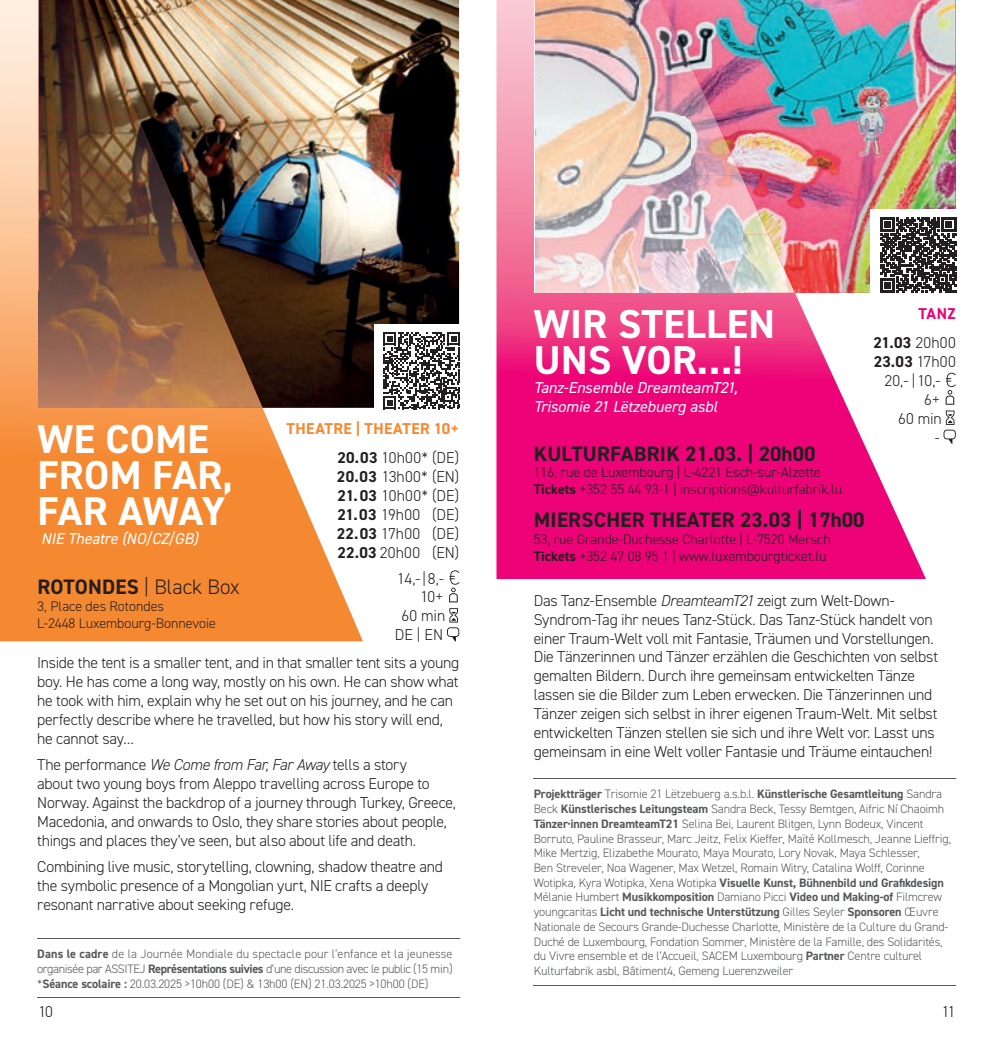
<style>
.page{position:relative;width:993px;height:1042px;background:#fff}
.page>*{position:absolute;margin:0;border:0;box-sizing:border-box;transform-origin:0 0}
.t1{font:700 40.43px/35.7px "DIN2014";letter-spacing:.01em;color:#fff}
.t2{font:700 21px "DIN2014";letter-spacing:.01em;color:#231f20}
.t3{font:300 21px "DIN2014";color:#231f20}
.t4{font:300 15.75px/18.9px "DIN2014";letter-spacing:-.015em;color:#231f20}
.t5{font:italic 15.75px/18.9px "DIN2014";letter-spacing:-.005em;color:#fff}
.t6{font:700 15.75px/28.9px "DIN2014";letter-spacing:.03em;color:#f58932;text-align:right}
.t7{font:700 15.75px/28.9px "DIN2014";letter-spacing:.02em;color:#231f20;text-align:right}
.t8{font:300 14px/16.8px "DIN2014";color:#231f20}
.t9{font:300 12.25px/14.7px "DIN2014";letter-spacing:-.01em;color:#57585a;text-align:justify}
.s1{font-weight:700}
.s2{color:#231f20}
.s3{font-weight:300;color:#231f20}
.s4{font-style:italic}
.s5{color:#ed0277}
.s6{font-weight:300}
</style>
<div class="page">
<img style="left:363px;top:0;width:96px;height:407px">
<img style="left:0;top:0;width:363px;height:641px">
<img style="left:39px;top:0;width:73px;height:58px">
<img style="left:39px;top:58px;width:98px;height:58px">
<img style="left:39px;top:116px;width:123px;height:58px">
<img style="left:39px;top:174px;width:148px;height:59px">
<img style="left:39px;top:233px;width:168px;height:174px">
<img style="left:206px;top:277px;width:56px;height:130px">
<hr style="left:37px;top:938px;width:422px;height:1px;background:#57585a">
<hr style="left:37px;top:997px;width:422px;height:1px;background:#57585a">
<svg style="left:449px;top:570px;width:10px;height:32px"></svg>
<svg style="left:447px;top:608px;width:12px;height:33px"></svg>
<div style="left:373px;top:324px;width:96px;height:93px;background:#fff"></div>
<svg style="left:383px;top:332px;width:77px;height:77px"></svg>
<img style="left:925px;top:0;width:30px;height:209px">
<img style="left:496px;top:0;width:429px;height:579px">
<img style="left:535px;top:0;width:152px;height:58px">
<img style="left:535px;top:58px;width:156px;height:59px">
<img style="left:690px;top:66px;width:24px;height:51px">
<img style="left:535px;top:117px;width:207px;height:117px">
<img style="left:742px;top:179px;width:25px;height:55px">
<img style="left:535px;top:234px;width:259px;height:59px">
<hr style="left:533px;top:778px;width:422px;height:1px;background:#57585a">
<hr style="left:533px;top:985px;width:422px;height:1px;background:#57585a">
<svg style="left:943px;top:373px;width:12px;height:71px"></svg>
<div style="left:869px;top:209px;width:96px;height:92px;background:#fff"></div>
<svg style="left:880px;top:217px;width:75px;height:76px"></svg>
<h1 class="t1" style="left:37px;top:421px;width:197px">WE COME<br>FROM FAR,<br>FAR AWAY</h1>
<p class="t5" style="left:41px;top:528px;width:158px">NIE Theatre (NO/CZ/GB)</p>
<h2 class="t3" style="left:37px;top:574px;width:204px"><span class="s1">ROTONDES</span> | Black Box</h2>
<p class="t8" style="left:37px;top:597px;width:180px">3, Place des Rotondes<br>L-2448 Luxembourg-Bonnevoie</p>
<p class="t6" style="left:286px;top:414px;width:174px">THEATRE | THEATER 10+<br><span class="s2">20.03</span> <span class="s3">10h00* (DE)</span></p>
<p class="t4" style="left:337px;top:467px;width:124px;text-align:justify"><span class="s1">20.03</span> 13h00* (EN)<br><span class="s1">21.03</span> 10h00* (DE)<br><span class="s1">21.03</span> 19h00 (DE)<br><span class="s1">22.03</span> 17h00 (DE)<br><span class="s1">22.03</span> 20h00 (EN)</p>
<p class="t4" style="left:394px;top:569px;width:52px;text-align:right">14,- | 8,-<br>10+<br>60 min<br>DE | EN</p>
<p class="t4" style="left:37px;top:653px;width:423px">Inside the tent is a smaller tent, and in that smaller tent sits a young boy. He has come a long way, mostly on his own. He can show what he took with him, explain why he set out on his journey, and he can perfectly describe where he travelled, but how his story will end, he cannot say…</p>
<p class="t4" style="left:37px;top:755px;width:420px">The performance <span class="s4">We Come from Far, Far Away</span> tells a story<br>about two young boys from Aleppo travelling across Europe to Norway. Against the backdrop of a journey through Turkey, Greece, Macedonia, and onwards to Oslo, they share stories about people, things and places they’ve seen, but also about life and death.</p>
<p class="t4" style="left:37px;top:857px;width:407px">Combining live music, storytelling, clowning, shadow theatre and the symbolic presence of a Mongolian yurt, NIE crafts a deeply resonant narrative about seeking refuge.</p>
<p class="t9" style="left:37px;top:946px;width:417px"><span class="s1">Dans le cadre</span> de la Journée Mondiale du spectacle pour l’enfance et la jeunesse organisée par ASSITEJ <span class="s1">Représentations suivies</span> d’une discussion avec le public (15 min) *<span class="s1">Séance scolaire :</span> 20.03.2025 &gt;10h00 (DE) &amp; 13h00 (EN) 21.03.2025 &gt;10h00 (DE)</p>
<h1 class="t1" style="left:533px;top:306px;width:243px">WIR STELLEN<br>UNS VOR…!</h1>
<p class="t5" style="left:533px;top:377px;width:205px">Tanz-Ensemble DreamteamT21,<br>Trisomie 21 Lëtzebuerg asbl</p>
<h2 class="t2" style="left:533px;top:439px;width:283px">KULTURFABRIK 21.03. | 20h00</h2>
<p class="t8" style="left:533px;top:464px;width:310px">116, rue de Luxembourg | L-4221 Esch-sur-Alzette<br><span class="s1">Tickets</span> +352 55 44 93-1 | inscriptions@kulturfabrik.lu</p>
<h2 class="t2" style="left:533px;top:506px;width:332px">MIERSCHER THEATER 23.03 | 17h00</h2>
<p class="t8" style="left:533px;top:531px;width:298px">53, rue Grande-Duchesse Charlotte | L-7520 Mersch<br><span class="s1">Tickets</span> +352 47 08 95 1 | www.luxembourgticket.lu</p>
<p class="t7" style="left:873px;top:299px;width:84px"><span class="s5">TANZ<br></span>21.03 <span class="s6">20h00</span></p>
<p class="t7" style="left:873px;top:347px;width:83px">23.03 <span class="s6">17h00</span></p>
<p class="t4" style="left:884px;top:371px;width:57px">20,- | 10,-</p>
<p class="t4" style="left:923px;top:390px;width:17px">6+</p>
<p class="t4" style="left:897px;top:409px;width:45px">60 min</p>
<p class="t4" style="left:934px;top:428px;width:6px">-</p>
<p class="t4" style="left:533px;top:591px;width:406px">Das Tanz-Ensemble <span class="s4">DreamteamT21</span> zeigt zum Welt-Down-Syndrom-Tag ihr neues Tanz-Stück. Das Tanz-Stück handelt von einer Traum-Welt voll mit Fantasie, Träumen und Vorstellungen.<br>Die Tänzerinnen und Tänzer erzählen die Geschichten von selbst gemalten Bildern. Durch ihre gemeinsam entwickelten Tänze lassen sie die Bilder zum Leben erwecken. Die Tänzerinnen und Tänzer zeigen sich selbst in ihrer eigenen Traum-Welt. Mit selbst entwickelten Tänzen stellen sie sich und ihre Welt vor. Lasst uns gemeinsam in eine Welt voller Fantasie und Träume eintauchen!</p>
<p class="t9" style="left:533px;top:787px;width:419px;text-align:left"><span class="s1">Projektträger</span> Trisomie 21 Lëtzebuerg a.s.b.l. <span class="s1">Künstlerische Gesamtleitung</span> Sandra Beck <span class="s1">Künstlerisches Leitungsteam</span> Sandra Beck, Tessy Bemtgen, Aifric Ní Chaoimh <span class="s1">Tänzer·innen DreamteamT21</span> Selina Bei, Laurent Blitgen, Lynn Bodeux, Vincent Borruto, Pauline Brasseur, Marc Jeitz, Felix Kieffer, Maïté Kollmesch, Jeanne Lieffrig, Mike Mertzig, Elizabethe Mourato, Maya Mourato, Lory Novak, Maya Schlesser,<br>Ben Streveler, Noa Wagener, Max Wetzel, Romain Witry, Catalina Wolff, Corinne Wotipka, Kyra Wotipka, Xena Wotipka <span class="s1">Visuelle Kunst, Bühnenbild und Grafikdesign </span>Mélanie Humbert <span class="s1">Musikkomposition</span> Damiano Picci <span class="s1">Video und Making-of</span> Filmcrew youngcaritas <span class="s1">Licht und technische Unterstützung</span> Gilles Seyler <span class="s1">Sponsoren</span> Œuvre Nationale de Secours Grande-Duchesse Charlotte, Ministère de la Culture du Grand-Duché de Luxembourg, Fondation Sommer, Ministère de la Famille, des Solidarités, du Vivre ensemble et de l’Accueil, SACEM Luxembourg <span class="s1">Partner</span> Centre culturel Kulturfabrik asbl, Bâtiment4, Gemeng Luerenzweiler</p>
<p class="t4" style="left:38px;top:1002px;width:16px">10</p>
<p class="t4" style="left:941px;top:1002px;width:15px">11</p>
</div>
